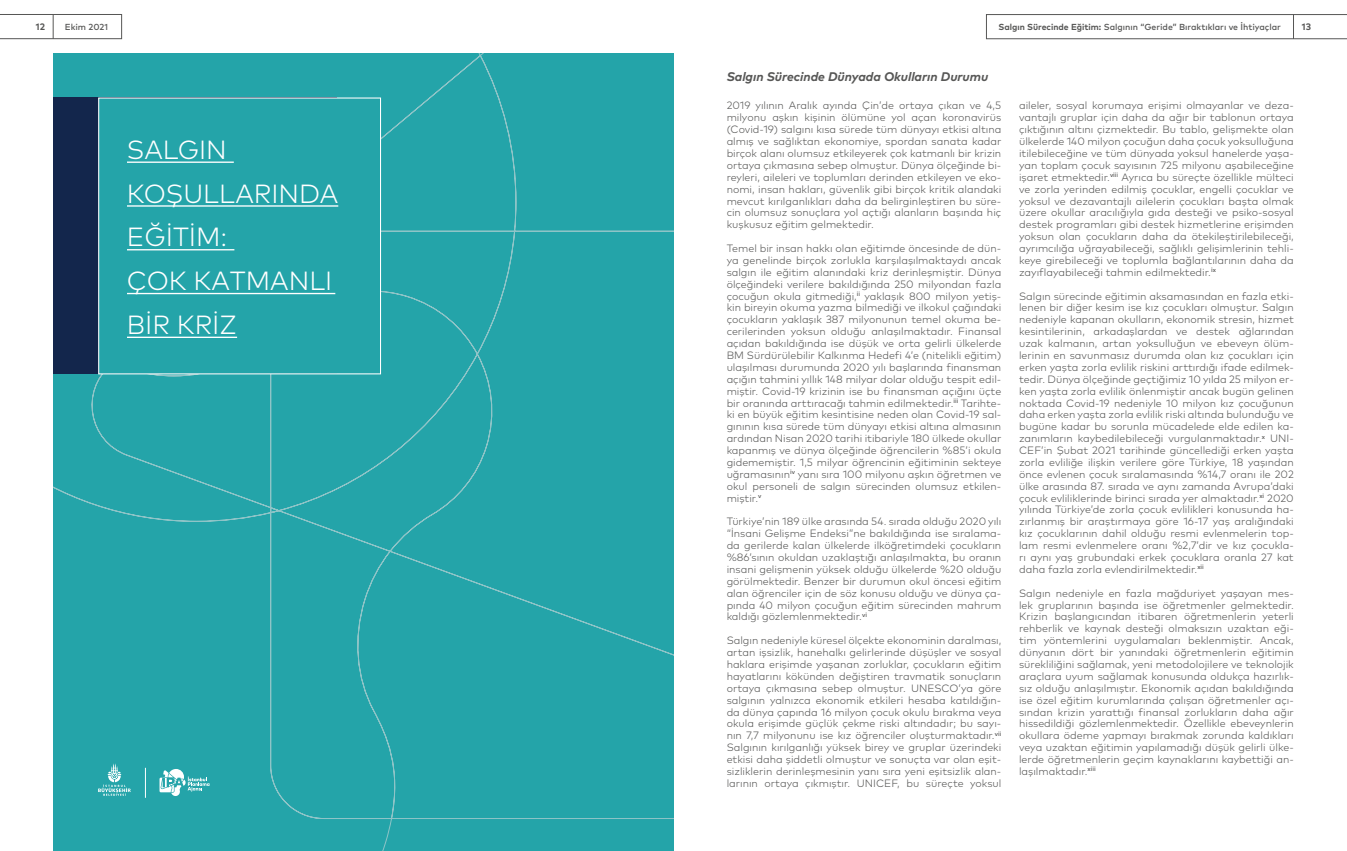
<style>
.page{position:relative;width:1347px;height:851px;background:#fff}
.page>*{position:absolute;margin:0;border:0;box-sizing:border-box;transform-origin:0 0}
.t1{font:300 26.25px/43.8px "Mark Pro";color:#fff}
.t2{font:italic 700 12.5px "Mark Pro";color:#575756}
.t3{font:300 10.62px/11.9px "Mark Pro";color:#575756;text-align:justify}
.t4{font:700 9.38px "Mark Pro";color:#575756}
.t5{font:500 8.75px "Mark Pro";color:#575756}
.s1{font-weight:700}
</style>
<div class="page">
<svg style="left:986px;top:14px;width:360px;height:25px"></svg>
<svg style="left:0;top:14px;width:122px;height:25px"></svg>
<div style="left:53px;top:53px;width:620px;height:797px;background:#24a4a9"></div>
<div style="left:53px;top:97px;width:284px;height:277px;background:#13264c"></div>
<div style="left:98px;top:97px;width:283px;height:277px;background:#24a4a9;border:1px solid #fff"></div>
<hr style="left:127px;top:161px;width:107px;height:2px;background:#fff">
<hr style="left:127px;top:205px;width:211px;height:2px;background:#fff">
<hr style="left:127px;top:249px;width:107px;height:1px;background:#fff">
<hr style="left:127px;top:293px;width:208px;height:1px;background:#fff">
<hr style="left:127px;top:336px;width:110px;height:2px;background:#fff">
<svg style="left:98px;top:763px;width:33px;height:32px"></svg>
<hr style="left:145px;top:767px;width:1px;height:30px;background:#fff">
<svg style="left:159px;top:768px;width:50px;height:27px"></svg>
<p class="t4" style="left:36px;top:19px;width:11px">12</p>
<p class="t5" style="left:65px;top:20px;width:45px">Ekim 2021</p>
<p class="t5" style="left:998px;top:20px;width:284px"><span class="s1">Salgın Sürecinde Eğitim:</span> Salgının “Geride” Bıraktıkları ve İhtiyaçlar</p>
<p class="t4" style="left:1301px;top:19px;width:11px">13</p>
<h1 class="t1" style="left:127px;top:125px;width:213px">SALGIN<br>KOŞULLARINDA<br>EĞİTİM:<br>ÇOK KATMANLI<br>BİR KRİZ</h1>
<p class="t2" style="left:726px;top:67px;width:263px">Salgın Sürecinde Dünyada Okulların Durumu</p>
<p class="t3" style="left:726px;top:99px;width:276px">2019 yılının Aralık ayında Çin’de ortaya çıkan ve 4,5 milyonu aşkın kişinin ölümüne yol açan koronavirüs (Covid-19) salgını kısa sürede tüm dünyayı etkisi altına almış ve sağlıktan ekonomiye, spordan sanata kadar birçok alanı olumsuz etkileyerek çok katmanlı bir krizin ortaya çıkmasına sebep olmuştur. Dünya ölçeğinde bi&shy;reyleri, aileleri ve toplumları derinden etkileyen ve eko&shy;nomi, insan hakları, güvenlik gibi birçok kritik alandaki mevcut kırılganlıkları daha da belirginleştiren bu süre&shy;cin olumsuz sonuçlara yol açtığı alanların başında hiç kuşkusuz eğitim gelmektedir.</p>
<p class="t3" style="left:726px;top:241px;width:276px">Temel bir insan hakkı olan eğitimde öncesinde de dün&shy;ya genelinde birçok zorlukla karşılaşılmaktaydı ancak salgın ile eğitim alanındaki kriz derinleşmiştir. Dünya ölçeğindeki verilere bakıldığında 250 milyondan fazla çocuğun okula gitmediği,<sup>ii</sup> yaklaşık 800 milyon yetiş&shy;kin bireyin okuma yazma bilmediği ve ilkokul çağındaki çocukların yaklaşık 387 milyonunun temel okuma be&shy;cerilerinden yoksun olduğu anlaşılmaktadır. Finansal açıdan bakıldığında ise düşük ve orta gelirli ülkelerde BM Sürdürülebilir Kalkınma Hedefi 4’e (nitelikli eğitim) ulaşılması durumunda 2020 yılı başlarında finansman açığın tahmini yıllık 148 milyar dolar olduğu tespit edil&shy;miştir. Covid-19 krizinin ise bu finansman açığını üçte bir oranında arttıracağı tahmin edilmektedir.<sup>iii</sup> Tarihte&shy;ki en büyük eğitim kesintisine neden olan Covid-19 sal&shy;gınının kısa sürede tüm dünyayı etkisi altına almasının ardından Nisan 2020 tarihi itibariyle 180 ülkede okullar kapanmış ve dünya ölçeğinde öğrencilerin %85’i okula gidememiştir. 1,5 milyar öğrencinin eğitiminin sekteye uğramasının<sup>iv</sup> yanı sıra 100 milyonu aşkın öğretmen ve okul personeli de salgın sürecinden olumsuz etkilen&shy;miştir.<sup>v</sup></p>
<p class="t3" style="left:726px;top:514px;width:276px">Türkiye’nin 189 ülke arasında 54. sırada olduğu 2020 yılı “İnsani Gelişme Endeksi”ne bakıldığında ise sıralama&shy;da gerilerde kalan ülkelerde ilköğretimdeki çocukların %86’sının okuldan uzaklaştığı anlaşılmakta, bu oranın insani gelişmenin yüksek olduğu ülkelerde %20 olduğu görülmektedir. Benzer bir durumun okul öncesi eğitim alan öğrenciler için de söz konusu olduğu ve dünya ça&shy;pında 40 milyon çocuğun eğitim sürecinden mahrum kaldığı gözlemlenmektedir.<sup>vi</sup></p>
<p class="t3" style="left:726px;top:633px;width:276px">Salgın nedeniyle küresel ölçekte ekonominin daralması, artan işsizlik, hanehalkı gelirlerinde düşüşler ve sosyal haklara erişimde yaşanan zorluklar, çocukların eğitim hayatlarını kökünden değiştiren travmatik sonuçların ortaya çıkmasına sebep olmuştur. UNESCO’ya göre salgının yalnızca ekonomik etkileri hesaba katıldığın&shy;da dünya çapında 16 milyon çocuk okulu bırakma veya okula erişimde güçlük çekme riski altındadır; bu sayı&shy;nın 7,7 milyonunu ise kız öğrenciler oluşturmaktadır.<sup>vii </sup>Salgının kırılganlığı yüksek birey ve gruplar üzerindeki etkisi daha şiddetli olmuştur ve sonuçta var olan eşit&shy;sizliklerin derinleşmesinin yanı sıra yeni eşitsizlik alan&shy;larının ortaya çıkmıştır. UNICEF, bu süreçte yoksul</p>
<p class="t3" style="left:1019px;top:99px;width:276px">aileler, sosyal korumaya erişimi olmayanlar ve deza&shy;vantajlı gruplar için daha da ağır bir tablonun ortaya çıktığının altını çizmektedir. Bu tablo, gelişmekte olan ülkelerde 140 milyon çocuğun daha çocuk yoksulluğuna itilebileceğine ve tüm dünyada yoksul hanelerde yaşa&shy;yan toplam çocuk sayısının 725 milyonu aşabileceğine işaret etmektedir.<sup>viii</sup> Ayrıca bu süreçte özellikle mülteci ve zorla yerinden edilmiş çocuklar, engelli çocuklar ve yoksul ve dezavantajlı ailelerin çocukları başta olmak üzere okullar aracılığıyla gıda desteği ve psiko-sosyal destek programları gibi destek hizmetlerine erişimden yoksun olan çocukların daha da ötekileştirilebileceği, ayrımcılığa uğrayabileceği, sağlıklı gelişimlerinin tehli&shy;keye girebileceği ve toplumla bağlantılarının daha da zayıflayabileceği tahmin edilmektedir.<sup>ix</sup></p>
<p class="t3" style="left:1019px;top:289px;width:276px">Salgın sürecinde eğitimin aksamasından en fazla etki&shy;lenen bir diğer kesim ise kız çocukları olmuştur. Salgın nedeniyle kapanan okulların, ekonomik stresin, hizmet kesintilerinin, arkadaşlardan ve destek ağlarından uzak kalmanın, artan yoksulluğun ve ebeveyn ölüm&shy;lerinin en savunmasız durumda olan kız çocukları için erken yaşta zorla evlilik riskini arttırdığı ifade edilmek&shy;tedir. Dünya ölçeğinde geçtiğimiz 10 yılda 25 milyon er&shy;ken yaşta zorla evlilik önlenmiştir ancak bugün gelinen noktada Covid-19 nedeniyle 10 milyon kız çocuğunun daha erken yaşta zorla evlilik riski altında bulunduğu ve bugüne kadar bu sorunla mücadelede elde edilen ka&shy;zanımların kaybedilebileceği vurgulanmaktadır.<sup>x</sup> UNI-CEF’in Şubat 2021 tarihinde güncellediği erken yaşta zorla evliliğe ilişkin verilere göre Türkiye, 18 yaşından önce evlenen çocuk sıralamasında %14,7 oranı ile 202 ülke arasında 87. sırada ve aynı zamanda Avrupa’daki çocuk evliliklerinde birinci sırada yer almaktadır.<sup>xi</sup> 2020 yılında Türkiye’de zorla çocuk evlilikleri konusunda ha&shy;zırlanmış bir araştırmaya göre 16-17 yaş aralığındaki kız çocuklarının dahil olduğu resmi evlenmelerin top&shy;lam resmi evlenmelere oranı %2,7’dir ve kız çocukla&shy;rı aynı yaş grubundaki erkek çocuklara oranla 27 kat daha fazla zorla evlendirilmektedir.<sup>xii</sup></p>
<p class="t3" style="left:1019px;top:586px;width:276px">Salgın nedeniyle en fazla mağduriyet yaşayan mes&shy;lek gruplarının başında ise öğretmenler gelmektedir.<br>Krizin başlangıcından itibaren öğretmenlerin yeterli rehberlik ve kaynak desteği olmaksızın uzaktan eği&shy;tim yöntemlerini uygulamaları beklenmiştir. Ancak, dünyanın dört bir yanındaki öğretmenlerin eğitimin sürekliliğini sağlamak, yeni metodolojilere ve teknolojik araçlara uyum sağlamak konusunda oldukça hazırlık&shy;sız olduğu anlaşılmıştır. Ekonomik açıdan bakıldığında ise özel eğitim kurumlarında çalışan öğretmenler açı&shy;sından krizin yarattığı finansal zorlukların daha ağır hissedildiği gözlemlenmektedir. Özellikle ebeveynlerin okullara ödeme yapmayı bırakmak zorunda kaldıkları veya uzaktan eğitimin yapılamadığı düşük gelirli ülke&shy;lerde öğretmenlerin geçim kaynaklarını kaybettiği an&shy;laşılmaktadır.<sup>xiii</sup></p>
</div>
